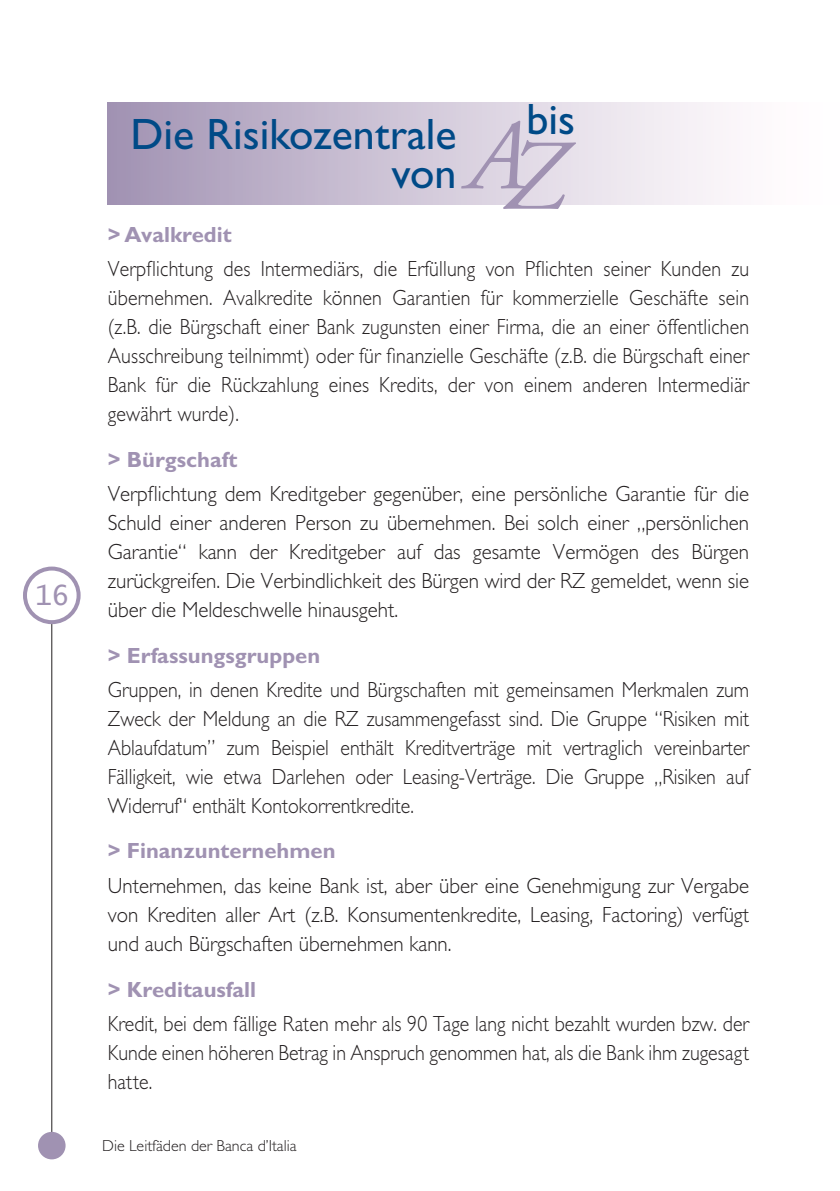
<style>
.page{position:relative;width:840px;height:1191px;background:#fff}
.page>*{position:absolute;margin:0;border:0;box-sizing:border-box;transform-origin:0 0}
.t1{font:italic 100px "Adobe Garamond Pro";color:#a092b2}
.TITOLO_SEZIONE{font:44px "Gill Sans Std";color:#004a87}
.t2{font:28px "Lucida Console";color:#a092b2}
.PARAGRAFO{font:300 22px/28.8px "Gill Sans Std";color:#231f20;text-align:justify;scale:.9 1}
.PARAGRAFO-2{font:300 22px/28.8px "Gill Sans Std";color:#231f20;text-align:justify;scale:.95 1}
.TITOLETTO_PARAGRAFO{font:700 22px "Gill Sans Std";color:#a092b2}
.t3{font:300 16px "Gill Sans Std";color:#231f20}
</style>
<div class="page">
<hr style="left:51px;top:622px;width:1px;height:510px;background:#231f20">
<div style="left:40px;top:1133px;width:24px;height:24px;background:#a092b2;border-radius:50%"></div>
<div style="left:38px;top:1131px;width:28px;height:28px;border:4px solid #a092b2;border-radius:50%"></div>
<div style="left:23px;top:566px;width:58px;height:58px;border:4px solid #a092b2;border-radius:50%"></div>
<div style="left:108px;top:102px;width:731px;height:102px;background:linear-gradient(to right,#a597b6,#fff)"></div>
<p class="t2" style="left:35px;top:583px;width:35px">16</p>
<p class="TITOLO_SEZIONE" style="left:526px;top:94px;width:50px">bis</p>
<p class="t1" style="left:505px;top:117px;width:62px">Z</p>
<p class="TITOLO_SEZIONE" style="left:130px;top:109px;width:327px">Die Risikozentrale</p>
<p class="t1" style="left:466px;top:97px;width:61px">A</p>
<p class="TITOLO_SEZIONE" style="left:391px;top:148px;width:66px">von</p>
<p class="TITOLETTO_PARAGRAFO" style="left:108px;top:221px;width:125px">&gt; Avalkredit</p>
<p class="PARAGRAFO" style="left:108px;top:255px;width:713px">Verpflichtung des Intermediärs, die Erfüllung von Pflichten seiner Kunden zu übernehmen. Avalkredite können Garantien für kommerzielle Geschäfte sein (z.B. die Bürgschaft einer Bank zugunsten einer Firma, die an einer öffentlichen Ausschreibung teilnimmt) oder für finanzielle Geschäfte (z.B. die Bürgschaft einer Bank für die Rückzahlung eines Kredits, der von einem anderen Intermediär gewährt wurde).</p>
<p class="TITOLETTO_PARAGRAFO" style="left:108px;top:446px;width:131px">&gt; Bürgschaft</p>
<p class="PARAGRAFO-2" style="left:108px;top:479px;width:676px">Verpflichtung dem Kreditgeber gegenüber, eine persönliche Garantie für die Schuld einer anderen Person zu übernehmen. Bei solch einer „persönlichen Garantie“ kann der Kreditgeber auf das gesamte Vermögen des Bürgen zurückgreifen. Die Verbindlichkeit des Bürgen wird der RZ gemeldet, wenn sie über die Meldeschwelle hinausgeht.</p>
<p class="TITOLETTO_PARAGRAFO" style="left:108px;top:642px;width:214px">&gt; Erfassungsgruppen</p>
<p class="PARAGRAFO" style="left:108px;top:675px;width:713px">Gruppen, in denen Kredite und Bürgschaften mit gemeinsamen Merkmalen zum Zweck der Meldung an die RZ zusammengefasst sind. Die Gruppe “Risiken mit Ablaufdatum” zum Beispiel enthält Kreditverträge mit vertraglich vereinbarter Fälligkeit, wie etwa Darlehen oder Leasing-Verträge. Die Gruppe „Risiken auf Widerruf“ enthält Kontokorrentkredite.</p>
<p class="TITOLETTO_PARAGRAFO" style="left:108px;top:838px;width:229px">&gt; Finanzunternehmen</p>
<p class="PARAGRAFO-2" style="left:108px;top:871px;width:676px">Unternehmen, das keine Bank ist, aber über eine Genehmigung zur Vergabe von Krediten aller Art (z.B. Konsumentenkredite, Leasing, Factoring) verfügt und auch Bürgschaften übernehmen kann.</p>
<p class="TITOLETTO_PARAGRAFO" style="left:108px;top:976px;width:150px">&gt; Kreditausfall</p>
<p class="PARAGRAFO" style="left:108px;top:1009px;width:713px">Kredit, bei dem fällige Raten mehr als 90 Tage lang nicht bezahlt wurden bzw. der Kunde einen höheren Betrag in Anspruch genommen hat, als die Bank ihm zugesagt hatte.</p>
<p class="t3" style="left:102px;top:1136px;width:196px">Die Leitfäden der Banca d’Italia</p>
</div>
